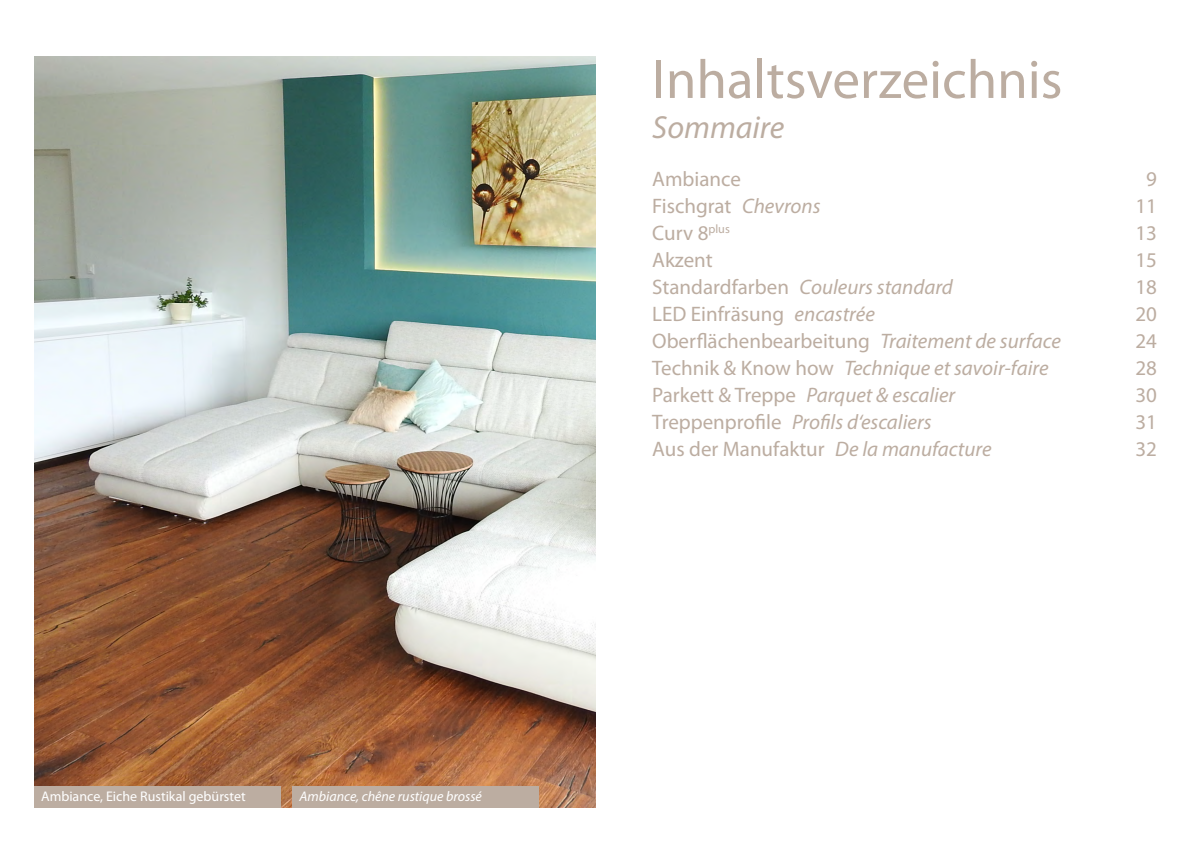
<style>
.page{position:relative;width:1191px;height:842px;background:#fff}
.page>*{position:absolute;margin:0;border:0;box-sizing:border-box;transform-origin:0 0}
.t1{font:55px "Myriad Pro";color:#bcada1}
.t2{font:italic 32px "Myriad Pro";color:#bcada1}
.t3{font:21px "Myriad Pro";color:#bcada1}
.t4{font:italic 21px "Myriad Pro";color:#bcada1}
.t5{font:14px "Myriad Pro";color:#fff}
.t6{font:italic 14px "Myriad Pro";color:#fff}
.s1{font-style:italic}
.s2{font-style:normal}
</style>
<div class="page">
<img style="left:34px;top:57px;width:561px;height:751px">
<div style="left:34px;top:786px;width:246px;height:22px;background:#bcada1"></div>
<div style="left:292px;top:786px;width:247px;height:22px;background:#bcada1"></div>
<p class="t5" style="left:41px;top:787px;width:206px">Ambiance, Eiche Rustikal gebürstet</p>
<p class="t6" style="left:299px;top:787px;width:184px">Ambiance, chêne rustique brossé</p>
<h1 class="t1" style="left:652px;top:46px;width:412px">Inhaltsverzeichnis</h1>
<h2 class="t2" style="left:652px;top:107px;width:134px">Sommaire</h2>
<p class="t3" style="left:652px;top:166px;width:90px">Ambiance</p>
<p class="t3" style="left:1146px;top:166px;width:12px">9</p>
<p class="t3" style="left:652px;top:193px;width:170px">Fischgrat <span class="s1">Chevrons</span></p>
<p class="t3" style="left:1135px;top:193px;width:23px">11</p>
<p class="t3" style="left:652px;top:220px;width:79px">Curv 8<sup>plus</sup></p>
<p class="t3" style="left:1135px;top:220px;width:23px">13</p>
<p class="t3" style="left:652px;top:247px;width:62px">Akzent</p>
<p class="t3" style="left:1135px;top:247px;width:23px">15</p>
<p class="t4" style="left:652px;top:274px;width:302px"><span class="s2">Standardfarben</span> Couleurs standard</p>
<p class="t3" style="left:1135px;top:274px;width:23px">18</p>
<p class="t3" style="left:652px;top:301px;width:224px">LED Einfräsung <span class="s1">encastrée</span></p>
<p class="t3" style="left:1135px;top:301px;width:23px">20</p>
<p class="t3" style="left:652px;top:328px;width:410px">Oberflächenbearbeitung <span class="s1">Traitement de surface</span></p>
<p class="t3" style="left:1135px;top:328px;width:23px">24</p>
<p class="t4" style="left:652px;top:355px;width:398px"><span class="s2">Technik &amp; Know how</span> Technique et savoir-faire</p>
<p class="t3" style="left:1135px;top:355px;width:23px">28</p>
<p class="t4" style="left:652px;top:382px;width:304px"><span class="s2">Parkett &amp; Treppe</span> Parquet &amp; escalier</p>
<p class="t3" style="left:1135px;top:382px;width:23px">30</p>
<p class="t4" style="left:652px;top:409px;width:281px"><span class="s2">Treppenprofile</span> Profils d‘escaliers</p>
<p class="t3" style="left:1135px;top:409px;width:23px">31</p>
<p class="t3" style="left:652px;top:436px;width:341px">Aus der Manufaktur <span class="s1">De la manufacture</span></p>
<p class="t3" style="left:1135px;top:436px;width:23px">32</p>
</div>
